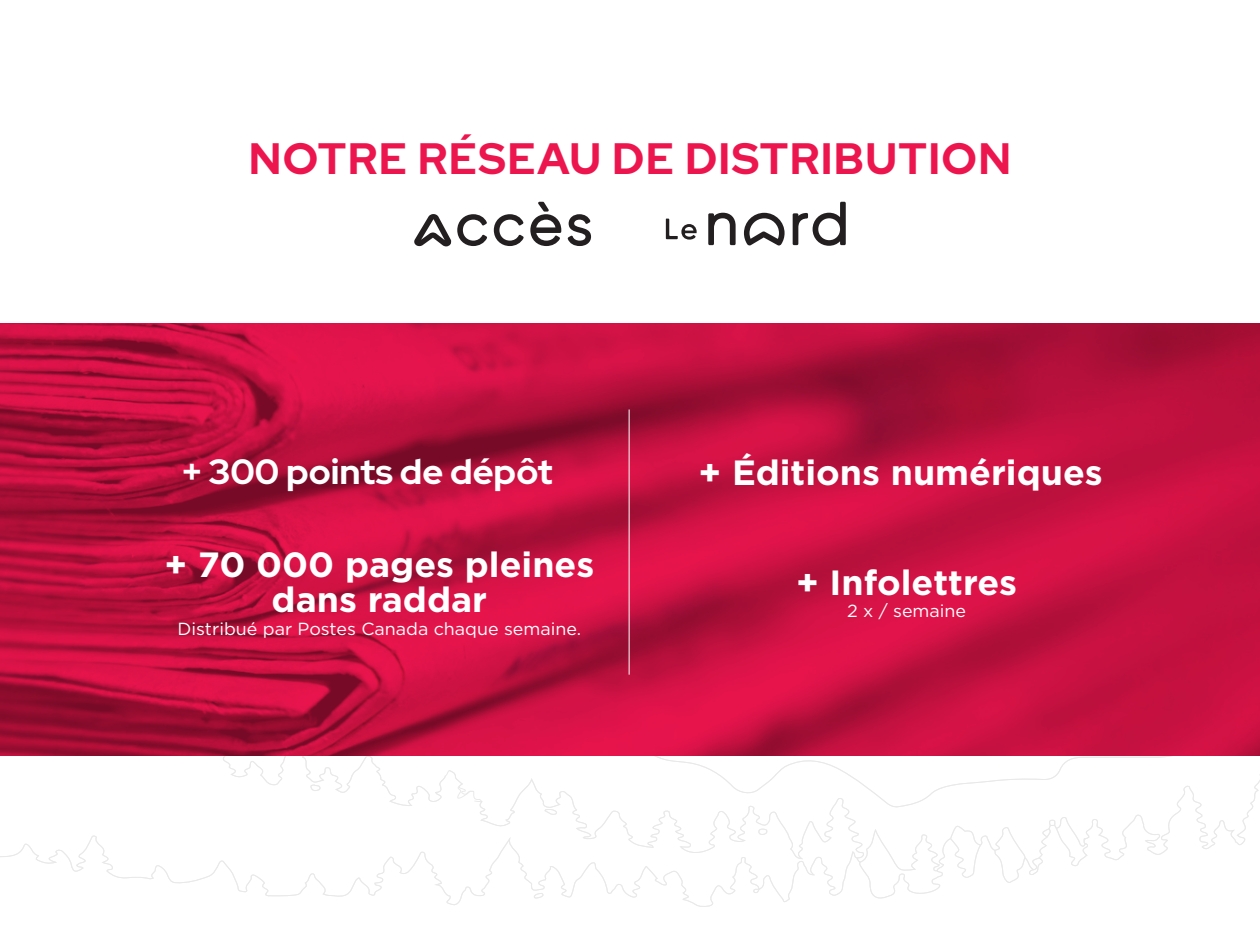
<style>
.page{position:relative;width:1260px;height:945px;background:#fff}
.page>*{position:absolute;margin:0;border:0;box-sizing:border-box;transform-origin:0 0}
.t1{font:700 43.75px "Red Hat Display";letter-spacing:.03em;color:#ed154e}
.t2{font:700 35px/35px "Gotham";color:#fff;text-align:center}
.t3{font:700 35px "Red Hat Display";color:#fff}
.t4{font:17.5px "Gotham";color:#fff}
</style>
<div class="page">
<svg style="left:0;top:756px;width:859px;height:151px"></svg>
<svg style="left:498px;top:756px;width:762px;height:52px"></svg>
<svg style="left:859px;top:829px;width:84px;height:70px"></svg>
<svg style="left:949px;top:826px;width:33px;height:52px"></svg>
<svg style="left:534px;top:892px;width:10px;height:7px"></svg>
<svg style="left:753px;top:887px;width:8px;height:6px"></svg>
<svg style="left:993px;top:817px;width:105px;height:66px"></svg>
<svg style="left:310px;top:784px;width:11px;height:8px"></svg>
<svg style="left:544px;top:808px;width:14px;height:9px"></svg>
<div style="left:758px;top:829px;width:9px;height:6px;border:1px solid #989898;border-radius:50%"></div>
<svg style="left:666px;top:219px;width:31px;height:21px"></svg>
<svg style="left:708px;top:213px;width:28px;height:32px"></svg>
<svg style="left:793px;top:202px;width:53px;height:44px"></svg>
<svg style="left:744px;top:213px;width:41px;height:33px"></svg>
<svg style="left:414px;top:214px;width:73px;height:32px"></svg>
<svg style="left:494px;top:214px;width:30px;height:32px"></svg>
<svg style="left:568px;top:214px;width:23px;height:32px"></svg>
<svg style="left:530px;top:202px;width:31px;height:44px"></svg>
<img style="left:0;top:324px;width:1260px;height:432px">
<hr style="left:629px;top:409px;width:1px;height:266px;background:#fff">
<p class="t1" style="left:249px;top:141px;width:764px">NOTRE RÉSEAU DE DISTRIBUTION</p>
<p class="t3" style="left:182px;top:457px;width:372px">+ 300 points de dépôt</p>
<p class="t2" style="left:699px;top:455px;width:406px">+ Éditions numériques</p>
<p class="t2" style="left:164px;top:547px;width:431px">+ 70 000 pages pleines dans raddar</p>
<p class="t4" style="left:178px;top:621px;width:405px">Distribué par Postes Canada chaque semaine.</p>
<p class="t2" style="left:796px;top:565px;width:223px">+ Infolettres</p>
<p class="t4" style="left:847px;top:603px;width:121px">2 x / semaine</p>
</div>
